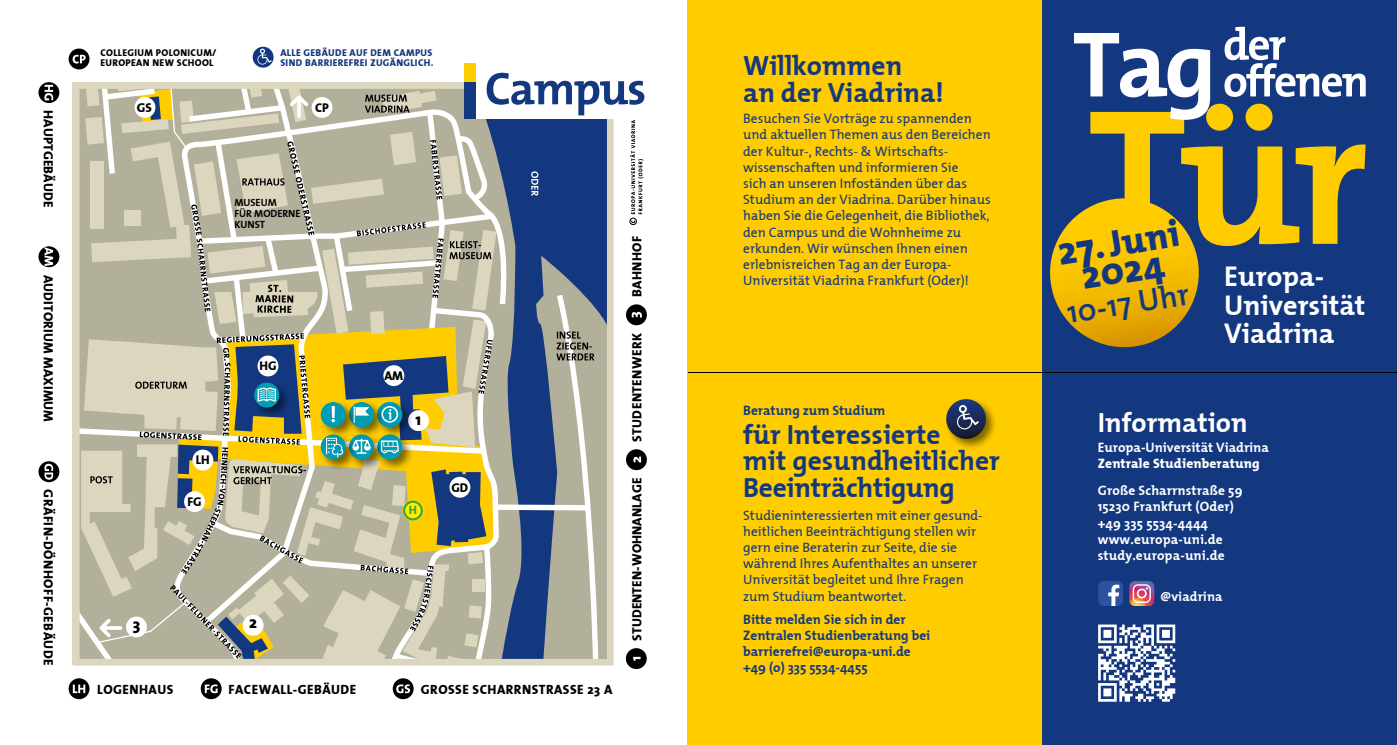
<style>
.page{position:relative;width:1397px;height:745px;background:#fff}
.page>*{position:absolute;margin:0;border:0;box-sizing:border-box;transform-origin:0 0}
.t1{font:39px "The Mix 8";color:#14387f}
.t2{font:37.5px "The Mix 8";color:#14387f}
.t3{font:31.25px "The Mix 6";color:#14387f}
.t4{font:28.25px/28.1px "The Mix 7";color:#fff}
.t5{font:27.5px/26.2px "The Mix 7";color:#14387f}
.t6{font:27.5px "The Mix 7";color:#fff}
.t7{font:16.5px "The Mix 8";color:#000}
.t8{font:13.5px/16.2px "The Mix 5";color:#14387f}
.t9{font:13.5px/16.2px "The Mix 7";letter-spacing:.01em;color:#fff}
.t10{font:13.5px/16.2px "The Mix 7";color:#14387f}
.t11{font:13.5px "The Mix 8";letter-spacing:.01em;color:#fff}
.t12{font:13.25px "The Mix 8";letter-spacing:.035em;color:#000}
.t13{font:13.25px "The Mix 8";letter-spacing:.01em;color:#000}
.t14{font:13.25px "The Mix 7";letter-spacing:.01em;color:#fff}
.t15{font:12.75px "The Mix 8";color:#000}
.t16{font:12.62px "The Mix 8";color:#000}
.t17{font:12px "The Mix 8";color:#3fa535}
.t18{font:10.25px/10.9px "The Mix 7";color:#000}
.t19{font:9.75px/10.4px "The Mix 8";letter-spacing:.035em;color:#14387f}
.t20{font:9.75px/10.4px "The Mix 8";letter-spacing:.035em;color:#000}
.s1{font-size:39px}
</style>
<div class="page">
<div style="left:687px;top:0;width:709px;height:744px;background:#fc0"></div>
<div style="left:1042px;top:0;width:354px;height:744px;background:#14387f"></div>
<div style="left:944px;top:397px;width:53px;height:53px;background:#000;opacity:.5"></div>
<img style="left:944px;top:399px;width:43px;height:41px">
<svg style="left:956px;top:404px;width:22px;height:25px"></svg>
<svg style="left:253px;top:47px;width:20px;height:21px"></svg>
<svg style="left:257px;top:49px;width:15px;height:15px"></svg>
<svg style="left:39px;top:82px;width:20px;height:21px"></svg>
<svg style="left:44px;top:85px;width:9px;height:15px"></svg>
<svg style="left:39px;top:246px;width:20px;height:21px"></svg>
<svg style="left:45px;top:247px;width:8px;height:19px"></svg>
<div style="left:625px;top:647px;width:21px;height:21px;background:#000;border-radius:50%"></div>
<div style="left:39px;top:461px;width:20px;height:21px;background:#000;border-radius:50%"></div>
<svg style="left:44px;top:463px;width:9px;height:16px"></svg>
<svg style="left:392px;top:677px;width:21px;height:21px"></svg>
<svg style="left:396px;top:684px;width:14px;height:8px"></svg>
<div style="left:69px;top:49px;width:20px;height:20px;background:#000;border-radius:50%"></div>
<svg style="left:73px;top:55px;width:13px;height:8px"></svg>
<svg style="left:69px;top:677px;width:20px;height:21px"></svg>
<svg style="left:73px;top:684px;width:12px;height:8px"></svg>
<svg style="left:201px;top:677px;width:20px;height:21px"></svg>
<svg style="left:205px;top:684px;width:12px;height:8px"></svg>
<div style="left:626px;top:449px;width:20px;height:21px;background:#000;border-radius:50%"></div>
<div style="left:626px;top:304px;width:20px;height:21px;background:#000;border-radius:50%"></div>
<div style="left:464px;top:63px;width:12px;height:19px;background:#fc0"></div>
<svg style="left:1129px;top:581px;width:25px;height:24px"></svg>
<div style="left:1097px;top:580px;width:25px;height:25px;background:#2f52a0;border-radius:6px"></div>
<svg style="left:1108px;top:584px;width:11px;height:21px"></svg>
<svg style="left:1098px;top:624px;width:76px;height:77px"></svg>
<svg style="left:1050px;top:27px;width:315px;height:321px"></svg>
<svg style="left:72px;top:73px;width:572px;height:595px;background:#b1b1a1"></svg>
<hr style="left:687px;top:372px;width:709px;height:1px;background:#000">
<p class="t13" style="left:59px;top:110px;width:99px;rotate:90deg">HAUPTGEBÄUDE</p>
<p class="t13" style="left:59px;top:275px;width:148px;rotate:90deg">AUDITORIUM MAXIMUM</p>
<p class="t12" style="left:59px;top:489px;width:177px;rotate:90deg">GRÄFIN-DÖNHOFF-GEBÄUDE</p>
<p class="t20" style="left:100px;top:47px;width:118px">COLLEGIUM POLONICUM/<br>EUROPEAN NEW SCHOOL</p>
<p class="t19" style="left:280px;top:47px;width:155px">ALLE GEBÄUDE AUF DEM CAMPUS<br>SIND BARRIEREFREI ZUGÄNGLICH.</p>
<p class="t15" style="left:137px;top:97px;width:17px">GS</p>
<p class="t16" style="left:315px;top:97px;width:15px">CP</p>
<p class="t18" style="left:234px;top:196px;width:68px">MUSEUM<br>FÜR MODERNE<br>KUNST</p>
<p class="t16" style="left:196px;top:449px;width:15px">LH</p>
<p class="t16" style="left:187px;top:490px;width:16px">FG</p>
<p class="t16" style="left:259px;top:355px;width:18px">HG</p>
<p class="t7" style="left:133px;top:609px;width:9px">3</p>
<p class="t7" style="left:249px;top:608px;width:9px">2</p>
<p class="t16" style="left:384px;top:365px;width:20px">AM</p>
<p class="t7" style="left:415px;top:405px;width:7px">1</p>
<p class="t17" style="left:409px;top:499px;width:10px">H</p>
<p class="t16" style="left:451px;top:476px;width:18px">GD</p>
<p class="t12" style="left:97px;top:677px;width:78px">LOGENHAUS</p>
<p class="t12" style="left:228px;top:677px;width:129px">FACEWALL-GEBÄUDE</p>
<p class="t12" style="left:421px;top:677px;width:193px">GROSSE SCHARRNSTRASSE 23 A</p>
<p class="t12" style="left:625px;top:297px;width:63px;rotate:-90deg">BAHNHOF</p>
<p class="t12" style="left:625px;top:442px;width:111px;rotate:-90deg">STUDENTENWERK</p>
<p class="t13" style="left:625px;top:640px;width:165px;rotate:-90deg">STUDENTEN-WOHNANLAGE</p>
<h3 class="t5" style="left:743px;top:52px;width:202px">Willkommen<br>an der Viadrina!</h3>
<p class="t8" style="left:743px;top:110px;width:249px">Besuchen Sie Vorträge zu spannenden und aktuellen Themen aus den Bereichen der Kultur-, Rechts- &amp; Wirtschafts-- wissenschaften und informieren Sie<br>sich an unseren Infoständen über das Studium an der Viadrina. Darüber hinaus haben Sie die Gelegenheit, die Bibliothek, den Campus und die Wohnheime zu erkunden. Wir wünschen Ihnen einen erlebnisreichen Tag an der Europa-Universität Viadrina Frankfurt (Oder)!</p>
<p class="t10" style="left:743px;top:402px;width:144px">Beratung zum Studium</p>
<h3 class="t5" style="left:743px;top:420px;width:258px">für Interessierte<br>mit gesundheitlicher<br>Beeinträchtigung</h3>
<p class="t8" style="left:743px;top:506px;width:241px">Studieninteressierten mit einer gesund&shy;heitlichen Beeinträchtigung stellen wir gern eine Beraterin zur Seite, die sie während Ihres Aufenthaltes an unserer Universität begleitet und Ihre Fragen zum Studium beantwortet.</p>
<p class="t10" style="left:743px;top:610px;width:188px">Bitte melden Sie sich in der<br>Zentralen Studienberatung bei barrierefrei@europa-uni.de +49 (o) 335 5534-4455</p>
<h2 class="t2" style="left:1052px;top:221px;width:124px;rotate:-9deg"><span class="s1">27</span>.Juni</h2>
<h1 class="t1" style="left:1076px;top:243px;width:85px;rotate:-9deg">2024</h1>
<h3 class="t3" style="left:1062px;top:287px;width:125px;rotate:-9deg">10-17 Uhr</h3>
<h3 class="t4" style="left:1223px;top:262px;width:143px">Europa-<br>Universität<br>Viadrina</h3>
<h3 class="t6" style="left:1097px;top:399px;width:151px">Information</h3>
<p class="t9" style="left:1097px;top:438px;width:172px">Europa-Universität Viadrina</p>
<p class="t11" style="left:1097px;top:451px;width:163px">Zentrale Studienberatung</p>
<p class="t9" style="left:1097px;top:482px;width:146px">Große Scharrnstraße 59<br>15230 Frankfurt (Oder) +49 335 5534-4444 www.europa-uni.de study.europa-uni.de</p>
<p class="t14" style="left:1160px;top:585px;width:63px">@viadrina</p>
</div>
